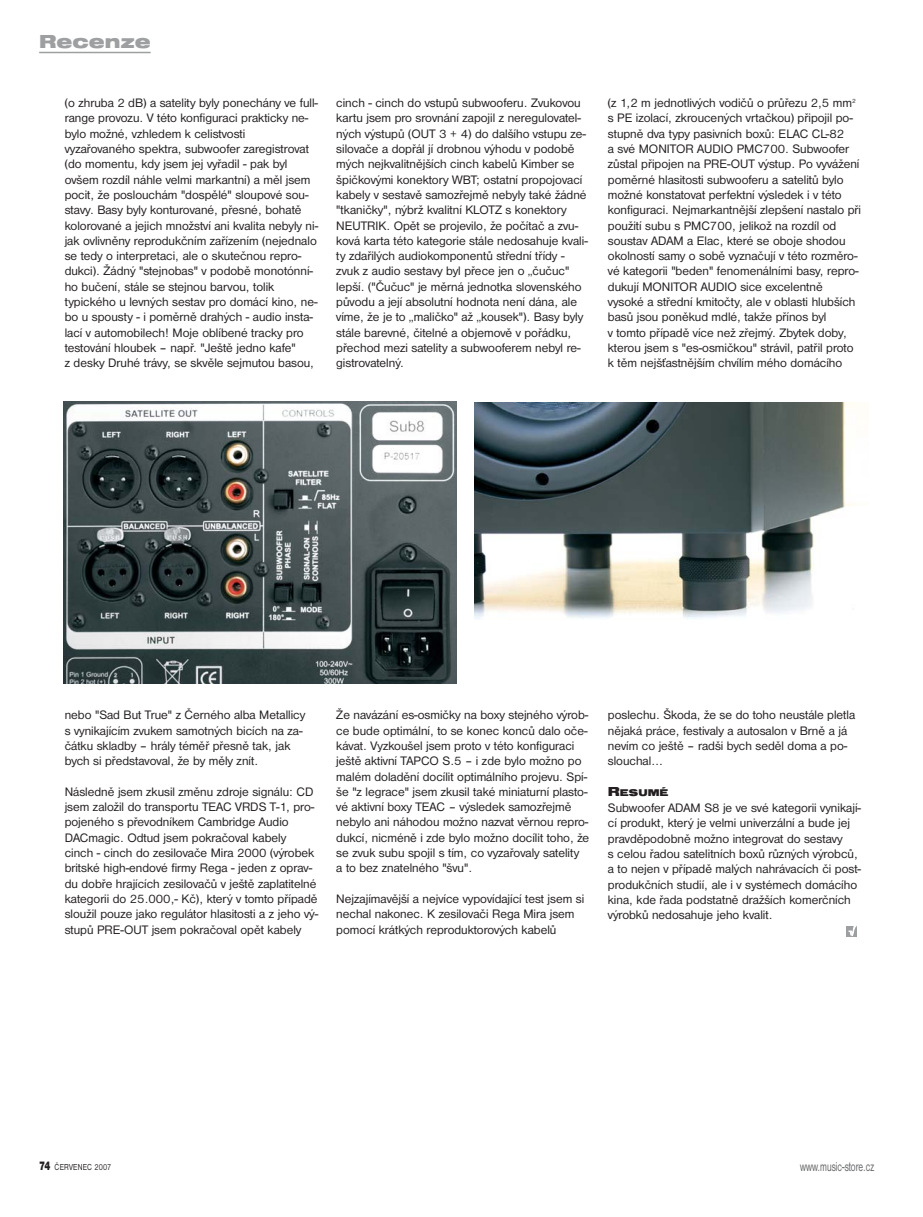
<style>
.page{position:relative;width:923px;height:1217px;background:#fff}
.page>*{position:absolute;margin:0;border:0;box-sizing:border-box;transform-origin:0 0}
.t1{font:19.5px "Nimbus San DCE Blac Exte";color:#9d9fa1}
.t2{font:13.5px "Nimbus San DCE";color:#636466;scale:.67 1}
.t3{font:12.75px/15.3px "Nimbus San DCE";color:#231f20}
.t4{font:10.5px "Legacy Ser Itc TCE Ultr";color:#fff}
.t5{font:10.2px "Nimbus San DCE Blac Exte";color:#231f20}
.t6{font:9px "Nimbus San DCE";letter-spacing:.03em;color:#231f20;scale:.8 1}
.s1{font-size:13.5px}
.s2{font-family:"Nimbus San DCE Blac";font-size:12.6px}
</style>
<div class="page">
<div style="left:846px;top:926px;width:11px;height:10px;background:#9d9fa1"></div>
<hr style="left:39px;top:52px;width:112px;height:1px;background:#9d9fa1">
<img style="left:63px;top:401px;width:393px;height:283px">
<img style="left:475px;top:402px;width:381px;height:217px">
<h1 class="t1" style="left:39px;top:34px;width:113px">Recenze</h1>
<p class="t3" style="left:65px;top:96px;width:255px">(o zhruba 2 dB) a satelity byly ponechány ve full&shy;range provozu. V této konfiguraci prakticky ne&shy;bylo možné, vzhledem k celistvosti vyzařovaného spektra, subwoofer zaregistrovat (do momentu, kdy jsem jej vyřadil - pak byl ovšem rozdíl náhle velmi markantní) a měl jsem pocit, že poslouchám "dospělé" sloupové sou&shy;stavy. Basy byly konturované, přesné, bohatě kolorované a jejich množství ani kvalita nebyly ni&shy;jak ovlivněny reprodukčním zařízením (nejednalo se tedy o interpretaci, ale o skutečnou repro&shy;dukci). Žádný "stejnobas" v podobě monotónní&shy;ho bučení, stále se stejnou barvou, tolik typického u levných sestav pro domácí kino, ne&shy;bo u spousty - i poměrně drahých - audio insta&shy;lací v automobilech! Moje oblíbené tracky pro testování hloubek – např. "Ještě jedno kafe"<br>z desky Druhé trávy, se skvěle sejmutou basou,</p>
<p class="t3" style="left:336px;top:96px;width:253px">cinch - cinch do vstupů subwooferu. Zvukovou kartu jsem pro srovnání zapojil z neregulovatel&shy;ných výstupů (OUT 3 + 4) do dalšího vstupu ze&shy;silovače a dopřál jí drobnou výhodu v podobě mých nejkvalitnějších cinch kabelů Kimber se špičkovými konektory WBT; ostatní propojovací kabely v sestavě samozřejmě nebyly také žádné "tkaničky", nýbrž kvalitní KLOTZ s konektory NEUTRIK. Opět se projevilo, že počítač a zvu&shy;ková karta této kategorie stále nedosahuje kvali&shy;ty zdařilých audiokomponentů střední třídy - zvuk z audio sestavy byl přece jen o „čučuc" lepší. ("Čučuc" je měrná jednotka slovenského původu a její absolutní hodnota není dána, ale víme, že je to „maličko" až „kousek"). Basy byly stále barevné, čitelné a objemově v pořádku, přechod mezi satelity a subwooferem nebyl re&shy;gistrovatelný.</p>
<p class="t3" style="left:608px;top:96px;width:255px">(z 1,2 m jednotlivých vodičů o průřezu 2,5 mm<sup>2 </sup>s PE izolací, zkroucených vrtačkou) připojil po&shy;stupně dva typy pasivních boxů: ELAC CL-82<br>a své MONITOR AUDIO PMC700. Subwoofer zůstal připojen na PRE-OUT výstup. Po vyvážení poměrné hlasitosti subwooferu a satelitů bylo možné konstatovat perfektní výsledek i v této konfiguraci. Nejmarkantnější zlepšení nastalo při použití subu s PMC700, jelikož na rozdíl od soustav ADAM a Elac, které se oboje shodou okolností samy o sobě vyznačují v této rozměro&shy;vé kategorii "beden" fenomenálními basy, repro&shy;dukují MONITOR AUDIO sice excelentně vysoké a střední kmitočty, ale v oblasti hlubších basů jsou poněkud mdlé, takže přínos byl<br>v tomto případě více než zřejmý. Zbytek doby, kterou jsem s "es-osmičkou" strávil, patřil proto k těm nejšťastnějším chvílím mého domácího</p>
<p class="t3" style="left:65px;top:708px;width:242px">nebo "Sad But True" z Černého alba Metallicy s vynikajícím zvukem samotných bicích na za&shy;čátku skladby – hrály téměř přesně tak, jak bych si představoval, že by měly znít.</p>
<p class="t3" style="left:65px;top:785px;width:255px">Následně jsem zkusil změnu zdroje signálu: CD jsem založil do transportu TEAC VRDS T-1, pro&shy;pojeného s převodníkem Cambridge Audio DACmagic. Odtud jsem pokračoval kabely<br>cinch - cinch do zesilovače Mira 2000 (výrobek britské high-endové firmy Rega - jeden z oprav&shy;du dobře hrajících zesilovačů v ještě zaplatitelné kategorii do 25.000,- Kč), který v tomto případě sloužil pouze jako regulátor hlasitosti a z jeho vý&shy;stupů PRE-OUT jsem pokračoval opět kabely</p>
<p class="t3" style="left:336px;top:708px;width:254px">Že navázání es-osmičky na boxy stejného výrob&shy;ce bude optimální, to se konec konců dalo oče&shy;kávat. Vyzkoušel jsem proto v této konfiguraci ještě aktivní TAPCO S.5 – i zde bylo možno po malém doladění docílit optimálního projevu. Spí&shy;še "z legrace" jsem zkusil také miniaturní plasto&shy;vé aktivní boxy TEAC – výsledek samozřejmě nebylo ani náhodou možno nazvat věrnou repro&shy;dukcí, nicméně i zde bylo možno docílit toho, že se zvuk subu spojil s tím, co vyzařovaly satelity<br>a to bez znatelného "švu".</p>
<p class="t3" style="left:336px;top:892px;width:249px">Nejzajímavější a nejvíce vypovídající test jsem si nechal nakonec. K zesilovači Rega Mira jsem pomocí krátkých reproduktorových kabelů</p>
<p class="t3" style="left:608px;top:708px;width:249px">poslechu. Škoda, že se do toho neustále pletla nějaká práce, festivaly a autosalon v Brně a já nevím co ještě – radši bych seděl doma a po&shy;slouchal…</p>
<p class="t5" style="left:608px;top:789px;width:62px"><span class="s1">R</span>ESUMÉ</p>
<p class="t3" style="left:608px;top:801px;width:255px">Subwoofer ADAM S8 je ve své kategorii vynikají&shy;cí produkt, který je velmi univerzální a bude jej pravděpodobně možno integrovat do sestavy<br>s celou řadou satelitních boxů různých výrobců, a to nejen v případě malých nahrávacích či post&shy;produkčních studií, ale i v systémech domácího kina, kde řada podstatně dražších komerčních výrobků nedosahuje jeho kvalit.</p>
<p class="t4" style="left:848px;top:927px;width:8px">√</p>
<p class="t6" style="left:39px;top:1164px;width:92px"><span class="s2">74</span> ČERVENEC 2007</p>
<p class="t2" style="left:800px;top:1161px;width:112px">www.music-store.cz</p>
</div>
